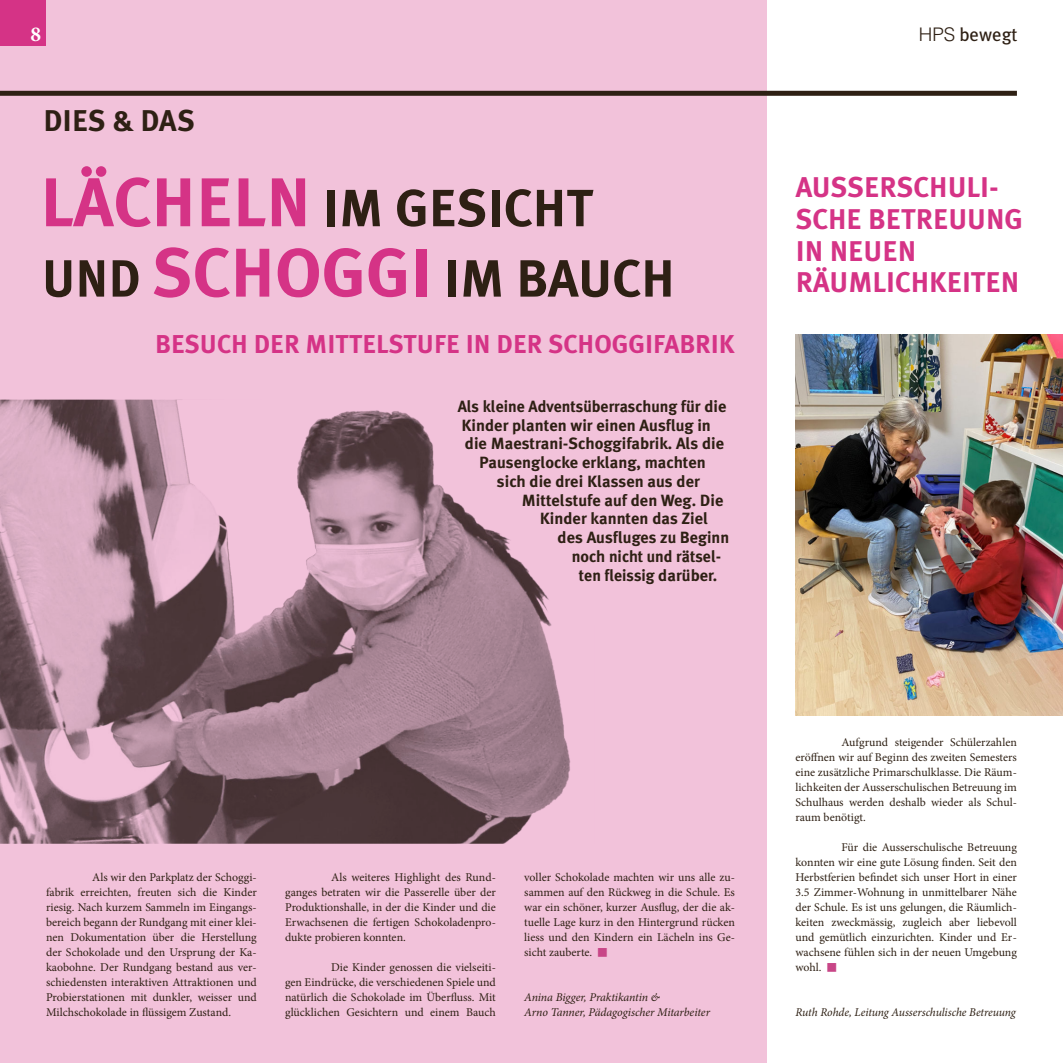
<style>
.page{position:relative;width:1063px;height:1063px;background:#fff}
.page>*{position:absolute;margin:0;border:0;box-sizing:border-box;transform-origin:0 0}
.t1{font:700 52.38px/70.4px "Meta Plus";color:#2e2014}
.t2{font:700 30px "Meta Plus";color:#2e2014}
.t3{font:700 28.5px/31.5px "Meta Plus";color:#d53386}
.t4{font:700 25.88px "Meta Plus";color:#d53386}
.t5{font:700 21.25px "Minion Pro";color:#fff}
.t6{font:18.75px "Meta Plus";color:#2e2014}
.t7{font:700 16.25px "Meta Plus";color:#2e2014}
.t8{font:11.88px/15px "Minion Pro";color:#2e2014;text-align:justify}
.t9{font:italic 11.88px/15px "Minion Pro";letter-spacing:-.01em;color:#2e2014}
.s1{font-family:"Helvetica LT Std";font-weight:300}
.s2{font-size:68.88px;color:#d53386}
</style>
<div class="page">
<div style="left:0;top:0;width:767px;height:1063px;background:#f2c2da"></div>
<div style="left:0;top:0;width:46px;height:46px;background:#d53386"></div>
<div style="left:0;top:91px;width:1017px;height:5px;background:#2e2014"></div>
<img style="left:0;top:400px;width:571px;height:444px">
<img style="left:795px;top:334px;width:268px;height:382px">
<h3 class="t5" style="left:30px;top:26px;width:12px">8</h3>
<h3 class="t6" style="left:919px;top:26px;width:100px"><span class="s1">HPS</span> bewegt</h3>
<h2 class="t2" style="left:44px;top:107px;width:153px">DIES &amp; DAS</h2>
<h1 class="t1" style="left:40px;top:175px;width:636px"><span class="s2">LÄCHELN</span> IM GESICHT<br>UND <span class="s2">SCHOGGI</span> IM BAUCH</h1>
<h3 class="t3" style="left:796px;top:173px;width:229px">AUSSERSCHULI-<br>SCHE BETREUUNG<br>IN NEUEN<br>RÄUMLICHKEITEN</h3>
<h3 class="t4" style="left:155px;top:332px;width:581px">BESUCH DER MITTELSTUFE IN DER SCHOGGIFABRIK</h3>
<h3 class="t7" style="left:458px;top:399px;width:270px">Als kleine Adventsüberraschung für die</h3>
<h3 class="t7" style="left:461px;top:418px;width:251px">Kinder planten wir einen Ausflug in</h3>
<h3 class="t7" style="left:465px;top:436px;width:261px">die Maestrani-Schoggifabrik. Als die</h3>
<h3 class="t7" style="left:479px;top:455px;width:228px">Pausenglocke erklang, machten</h3>
<h3 class="t7" style="left:497px;top:474px;width:204px">sich die drei Klassen aus der</h3>
<h3 class="t7" style="left:522px;top:493px;width:203px">Mittelstufe auf den Weg. Die</h3>
<h3 class="t7" style="left:540px;top:511px;width:170px">Kinder kannten das Ziel</h3>
<h3 class="t7" style="left:558px;top:530px;width:173px">des Ausfluges zu Beginn</h3>
<h3 class="t7" style="left:572px;top:549px;width:151px">noch nicht und rätsel-</h3>
<h3 class="t7" style="left:579px;top:568px;width:140px">ten fleissig darüber.</h3>
<p class="t8" style="left:46px;top:871px;width:212px;text-indent:46px">Als wir den Parkplatz der Schoggi‐ fabrik erreichten, freuten sich die Kinder riesig. Nach kurzem Sammeln im Eingangs‐ bereich begann der Rundgang mit einer klei‐ nen Dokumentation über die Herstellung der Schokolade und den Ursprung der Ka‐ kaobohne. Der Rundgang bestand aus ver‐ schiedensten interaktiven Attraktionen und Probierstationen mit dunkler, weisser und Milchschokolade in flüssigem Zustand.</p>
<p class="t8" style="left:285px;top:871px;width:212px;text-indent:46px">Als weiteres Highlight des Rund‐ ganges betraten wir die Passerelle über der Produktionshalle, in der die Kinder und die Erwachsenen die fertigen Schokoladenpro‐ dukte probieren konnten.</p>
<p class="t8" style="left:285px;top:961px;width:212px;text-indent:46px">Die Kinder genossen die vielseiti‐ gen Eindrücke, die verschiedenen Spiele und natürlich die Schokolade im Überfluss. Mit glücklichen Gesichtern und einem Bauch</p>
<p class="t8" style="left:524px;top:871px;width:212px">voller Schokolade machten wir uns alle zu‐ sammen auf den Rückweg in die Schule. Es war ein schöner, kurzer Ausflug, der die ak‐ tuelle Lage kurz in den Hintergrund rücken liess und den Kindern ein Lächeln ins Ge‐ sicht zauberte.</p>
<p class="t9" style="left:524px;top:991px;width:187px">Anina Bigger, Praktikantin &amp;<br>Arno Tanner, Pädagogischer Mitarbeiter</p>
<p class="t8" style="left:795px;top:736px;width:223px;text-indent:46px">Aufgrund steigender Schülerzahlen eröffnen wir auf Beginn des zweiten Semesters eine zusätzliche Primarschulklasse. Die Räum‐ lichkeiten der Ausserschulischen Betreuung im Schulhaus werden deshalb wieder als Schul‐ raum benötigt.</p>
<p class="t8" style="left:795px;top:841px;width:223px;text-indent:46px">Für die Ausserschulische Betreuung konnten wir eine gute Lösung finden. Seit den Herbstferien befindet sich unser Hort in einer 3.5 Zimmer-Wohnung in unmittelbarer Nähe der Schule. Es ist uns gelungen, die Räumlich‐ keiten zweckmässig, zugleich aber liebevoll und gemütlich einzurichten. Kinder und Er‐ wachsene fühlen sich in der neuen Umgebung wohl.</p>
<p class="t9" style="left:795px;top:1006px;width:222px">Ruth Rohde, Leitung Ausserschulische Betreuung</p>
</div>
